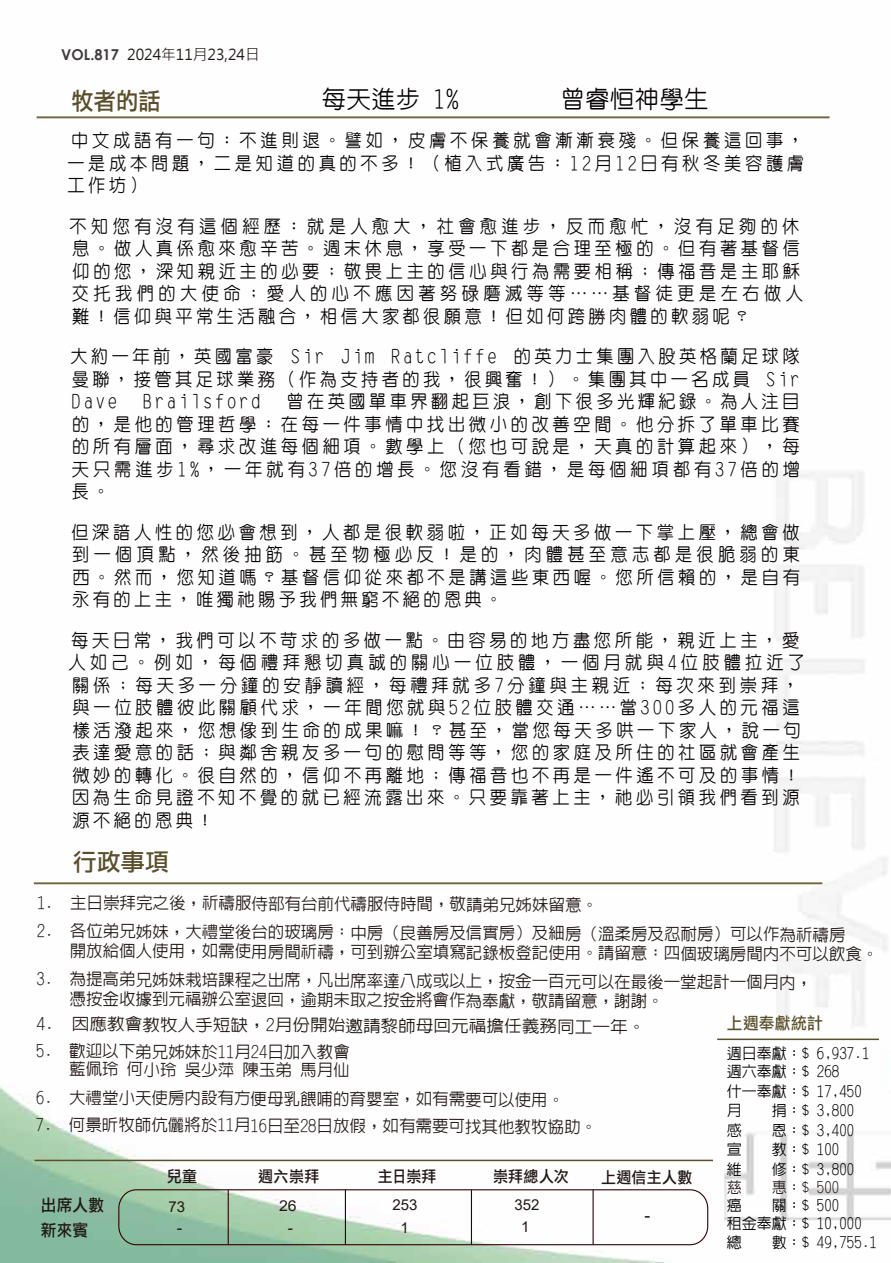
<style>
.page{position:relative;width:891px;height:1263px;background:#fff}
.page>*{position:absolute;margin:0;border:0;box-sizing:border-box;transform-origin:0 0}
.t1{font:500 24px "Yen Round";letter-spacing:.03em;color:#040000}
.t2{font:24px "DF Li Hei Md HK BF";letter-spacing:.005em;color:#5a4f2b;scale:.93 1}
.t3{font:24px "DF Li Hei Md HK BF";letter-spacing:.005em;color:#5a4f2b}
.t4{font:500 18px/22.5px "Yen Round";letter-spacing:.215em;color:#040000;text-align:justify;scale:.96 1}
.t5{font:500 16.5px/19.6px "Lin Gothic";letter-spacing:-.005em;color:#221815}
.t6{font:500 16.5px "Lin Gothic";letter-spacing:-.005em;color:#221815;scale:1.07 1}
.t7{font:16.5px/24.8px "DF Li Hei Md HK BF";letter-spacing:.005em;color:#221815;scale:.95 1}
.t8{font:16.5px "DF Li Hei Md HK BF";letter-spacing:.025em;color:#5a4f2b;scale:.95 1}
.t9{font:16.5px "Arial";color:#221815;scale:1.06 1}
.t10{font:15.75px "DF Li Hei Md HK BF";letter-spacing:.02em;color:#221815;scale:.95 1}
.t11{font:500 15px/18px "Lin Gothic";color:#040000}
.t12{font:15px "Microsoft Jheng Hei";color:#221815}
.t13{font:15px "Arial";color:#221815}
.t14{font:15px "Arial";color:#221815;scale:1.06 1}
.t15{font:15px "Arial";color:#221815;scale:1.12 1}
.s1{font-family:"Century Gothic";font-weight:700;color:#403c3b}
.s2{font-family:"Adobe Ming Std";font-weight:300}
.s3{color:#221815}
</style>
<div class="page">
<img style="left:0;top:116px;width:891px;height:1147px">
<div style="left:34px;top:882px;width:788px;height:2px;border:1px solid #71663c"></div>
<div style="left:37px;top:117px;width:792px;height:1px;border:1px solid #71663c"></div>
<hr style="left:717px;top:1038px;width:162px;height:2px;background:#5a4f2b">
<hr style="left:35px;top:1160px;width:678px;height:1px;background:#5a4f2b">
<hr style="left:228px;top:1190px;width:1px;height:55px;background:#310304">
<hr style="left:345px;top:1190px;width:1px;height:55px;background:#310304">
<hr style="left:471px;top:1190px;width:1px;height:55px;background:#310304">
<hr style="left:592px;top:1190px;width:2px;height:55px;background:#310304">
<div style="left:118px;top:1189px;width:590px;height:56px;border:1px solid #310304;border-radius:18px"></div>
<p class="t12" style="left:61px;top:45px;width:200px"><span class="s1">VOL.817</span> 2024年11月23,24日</p>
<p class="t2" style="left:71px;top:88px;width:98px">牧者的話</p>
<p class="t1" style="left:297px;top:86px;width:163px">　每天進步 1%</p>
<p class="t1" style="left:561px;top:86px;width:149px">曾睿恒神學生</p>
<p class="t4" style="left:67px;top:129px;width:769px">中文成語有一句：不進則退。譬如，皮膚不保養就會漸漸衰殘。但保養這回事，一是成本問題，二是知道的真的不多！（植入式廣告：12月12日有秋冬美容護膚工作坊）</p>
<p class="t4" style="left:70px;top:214px;width:765px;text-align:left">不知您有沒有這個經歷：就是人愈大，社會愈進步，反而愈忙，沒有足夠的休息。做人真係愈來愈辛苦。週末休息，享受一下都是合理至極的。但有著基督信仰的您，深知親近主的必要；敬畏上主的信心與行為需要相稱；傳福音是主耶穌交托我們的大使命；愛人的心不應因著努碌磨滅等等<span class="s2">⋯⋯</span>基督徒更是左右做人難！信仰與平常生活融合，相信大家都很願意！但如何跨勝肉體的軟弱呢？</p>
<p class="t4" style="left:70px;top:345px;width:761px">大約一年前，英國富豪 Sir Jim Ratcliffe 的英力士集團入股英格蘭足球隊曼聯，接管其足球業務（作為支持者的我，很興奮！）。集團其中一名成員 Sir Dave</p>
<p class="t4" style="left:72px;top:390px;width:760px;text-indent:215px">曾在英國單車界翻起巨浪，創下很多光輝紀錄。為人注目的，是他的管理哲學：在每一件事情中找出微小的改善空間。他分拆了單車比賽的所有層面，尋求改進每個細項。數學上（您也可說是，天真的計算起來），每天只需進步1%，一年就有37倍的增長。您沒有看錯，是每個細項都有37倍的增長。</p>
<p class="t4" style="left:71px;top:520px;width:760px">但深諳人性的您必會想到，人都是很軟弱啦，正如每天多做一下掌上壓，總會做到一個頂點，然後抽筯。甚至物極必反！是的，肉體甚至意志都是很脆弱的東西。然而，您知道嗎？基督信仰從來都不是講這些東西喔。您所信賴的，是自有永有的上主，唯獨祂賜予我們無窮不絕的恩典。</p>
<p class="t4" style="left:69px;top:628px;width:769px;text-align:left">每天日常，我們可以不苛求的多做一點。由容易的地方盡您所能，親近上主，愛人如己。例如，每個禮拜懇切真誠的關心一位肢體，一個月就與4位肢體拉近了關係；每天多一分鐘的安靜讀經，每禮拜就多7分鐘與主親近；每次來到崇拜，與一位肢體彼此關顧代求，一年間您就與52位肢體交通<span class="s2">⋯⋯</span>當300多人的元福這樣活潑起來，您想像到生命的成果嘛！？甚至，當您每天多哄一下家人，說一句表達愛意的話；與鄰舍親友多一句的慰問等等，您的家庭及所住的社區就會產生微妙的轉化。很自然的，信仰不再離地；傳福音也不再是一件遙不可及的事情！因為生命見證不知不覺的就已經流露出來。只要靠著上主，祂必引領我們看到源源不絕的恩典！</p>
<p class="t4" style="left:143px;top:390px;width:123px">Brailsford</p>
<p class="t3" style="left:73px;top:850px;width:98px">行政事項</p>
<p class="t5" style="left:37px;top:894px;width:563px">1. 主日崇拜完之後，祈禱服侍部有台前代禱服侍時間，敬請弟兄姊妹留意。</p>
<p class="t5" style="left:70px;top:923px;width:810px;text-indent:-33px">2. 各位弟兄姊妹，大禮堂後台的玻璃房：中房（良善房及信實房）及細房（溫柔房及忍耐房）可以作為祈禱房<br>開放給個人使用，如需使用房間祈禱，可到辦公室填寫記錄板登記使用。請留意：四個玻璃房間內不可以飲食。</p>
<p class="t5" style="left:70px;top:971px;width:744px;line-height:19.2px;text-indent:-33px">3. 為提高弟兄姊妹栽培課程之出席，凡出席率達八成或以上，按金一百元可以在最後一堂起計一個月內，憑按金收據到元福辦公室退回，逾期未取之按金將會作為奉獻，敬請留意，謝謝。</p>
<p class="t6" style="left:36px;top:1017px;width:571px">4. 因應教會教牧人手短缺，2月份開始邀請黎師母回元福擔任義務同工一年。</p>
<p class="t5" style="left:36px;top:1042px;width:315px;line-height:18px;text-align:right">5. 歡迎以下弟兄姊妹於11月24日加入教會藍佩玲 何小玲 吳少萍 陳玉弟 馬月仙</p>
<p class="t5" style="left:36px;top:1088px;width:530px">6. 大禮堂小天使房內設有方便母乳餵哺的育嬰室，如有需要可以使用。</p>
<p class="t5" style="left:36px;top:1116px;width:563px">7. 何景昕牧師伉儷將於11月16日至28日放假，如有需要可找其他教牧協助。</p>
<p class="t8" style="left:727px;top:1014px;width:102px">上週奉獻統計</p>
<p class="t11" style="left:727px;top:1044px;width:144px">週日奉獻：$ 6,937.1週六奉獻：$ 268</p>
<p class="t11" style="left:727px;top:1081px;width:136px;line-height:19.5px">什一奉獻：$ 17,450月　　捐：$ 3,800感　　恩：$ 3,400宣　 教：$ 100<br>維</p>
<p class="t11" style="left:727px;top:1160px;width:136px;text-indent:45px">修：$ 3,800<span class="s3">慈　 惠：$ 500<br></span>癌　 關：$ 500<br>租金奉獻：$ 10,000</p>
<p class="t11" style="left:727px;top:1233px;width:151px">總　　數：$ 49,755.1</p>
<p class="t10" style="left:167px;top:1168px;width:33px">兒童</p>
<p class="t10" style="left:258px;top:1168px;width:66px">週六崇拜</p>
<p class="t10" style="left:378px;top:1168px;width:63px">主日崇拜</p>
<p class="t10" style="left:493px;top:1168px;width:81px">崇拜總人次</p>
<p class="t10" style="left:601px;top:1169px;width:98px">上週信主人數</p>
<p class="t7" style="left:41px;top:1192px;width:68px">出席人數新來賓</p>
<p class="t13" style="left:168px;top:1196px;width:18px">73</p>
<p class="t13" style="left:514px;top:1194px;width:27px">352</p>
<p class="t15" style="left:177px;top:1218px;width:6px">-</p>
<p class="t14" style="left:279px;top:1195px;width:18px">26</p>
<p class="t13" style="left:393px;top:1195px;width:27px">253</p>
<p class="t9" style="left:644px;top:1204px;width:7px">-</p>
<p class="t13" style="left:521px;top:1216px;width:10px">1</p>
<p class="t14" style="left:288px;top:1217px;width:6px">-</p>
<p class="t13" style="left:400px;top:1217px;width:10px">1</p>
</div>
